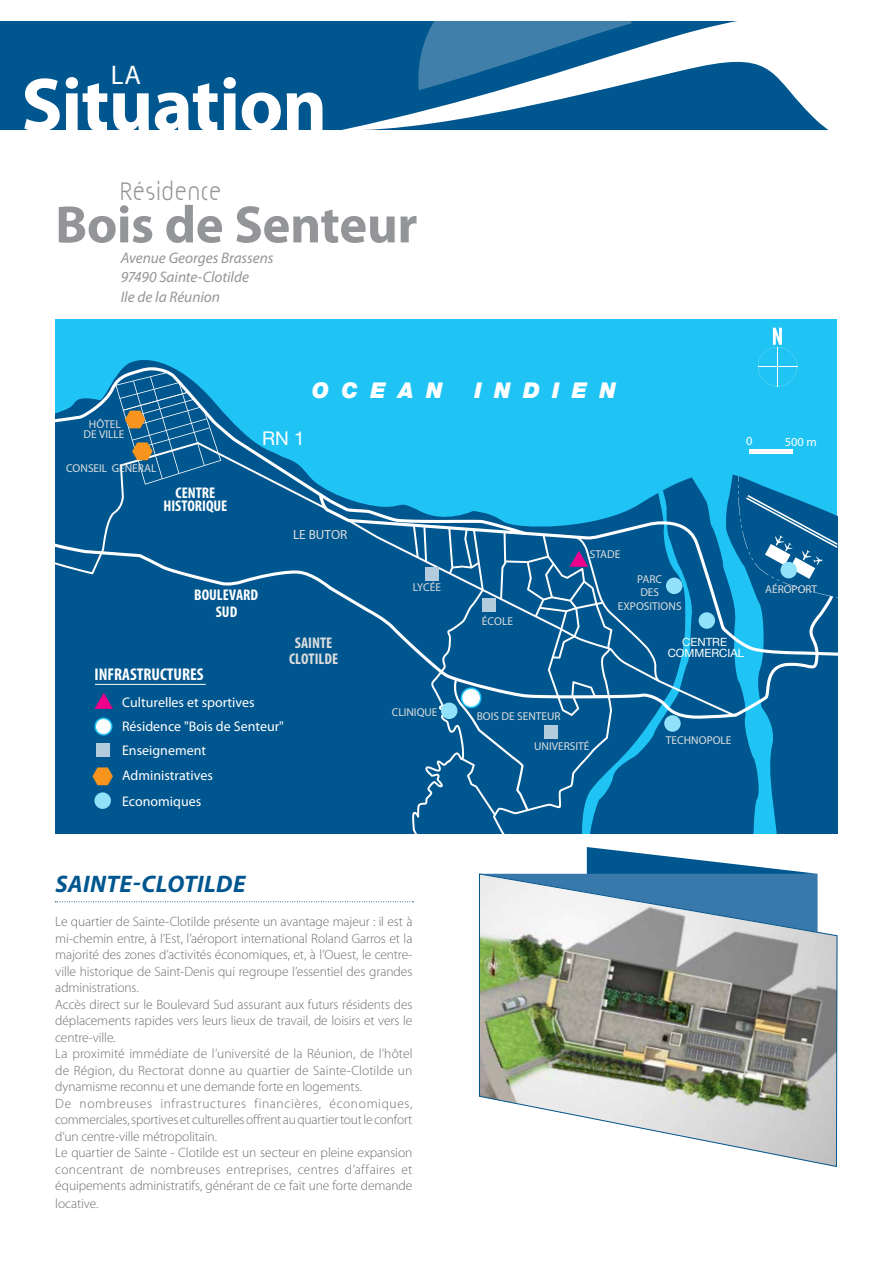
<style>
.page{position:relative;width:893px;height:1263px;background:#fff}
.page>*{position:absolute;margin:0;border:0;box-sizing:border-box;transform-origin:0 0}
.t1{font:700 76.5px "Myriad Pro";letter-spacing:-.015em;color:#fff}
.t2{font:700 52.8px "Myriad Pro";letter-spacing:-.01em;color:#939598}
.t3{font:29.85px "Jocelyn";letter-spacing:.01em;color:#939598}
.t4{font:27px "Myriad Pro";color:#fff}
.t5{font:italic 700 24px "Myriad Pro";letter-spacing:.01em;color:#00568e}
.t6{font:italic 900 21.75px "Helvetica Neue";letter-spacing:.565em;color:#fff}
.t7{font:19.05px "Helvetica Neue LT Std";color:#fff}
.t8{font:700 condensed 17.1px "Myriad Pro";color:#fff}
.t9{font:700 condensed 15.45px/16.5px "Myriad Pro";color:#fff;text-align:center}
.t10{font:700 condensed 15.45px/15.9px "Myriad Pro";color:#dcddde;text-align:center}
.t11{font:italic 15.3px/19.5px "Myriad Pro";letter-spacing:-.005em;color:#939598}
.t12{font:13.95px/24.2px "Myriad Pro";color:#fff}
.t13{font:300 13.5px/16.5px "Myriad Pro";letter-spacing:-.005em;color:#6d6e71}
.t14{font:13.35px "Myriad Pro";color:#dcddde}
.t15{font:12.3px "Myriad Pro";color:#fff}
.t16{font:11.4px/13.4px "Myriad Pro";color:#dcddde;text-align:center}
.t17{font:11.4px/11.7px "Helvetica Neue LT Std";color:#fff;text-align:center}
</style>
<div class="page">
<div style="left:55px;top:319px;width:782px;height:514px;background:#20c4f4"></div>
<svg style="left:55px;top:360px;width:743px;height:473px;fill:#00568e"></svg>
<svg style="left:55px;top:367px;width:470px;height:127px"></svg>
<svg style="left:326px;top:494px;width:78px;height:38px;fill:#00568e"></svg>
<hr style="left:777px;top:347px;width:1px;height:40px;background:#fff">
<svg style="left:758px;top:328px;width:39px;height:58px"></svg>
<div style="left:55px;top:532px;width:349px;height:187px;background:#00568e"></div>
<div style="left:749px;top:449px;width:43px;height:5px;background:#fff"></div>
<div style="left:96px;top:743px;width:14px;height:14px;background:#b3ccdd"></div>
<div style="left:94px;top:792px;width:17px;height:17px;background:#90e1f9;border-radius:50%"></div>
<svg style="left:94px;top:693px;width:19px;height:16px"></svg>
<svg style="left:94px;top:717px;width:18px;height:18px"></svg>
<hr style="left:95px;top:684px;width:111px;height:1px;background:#fff">
<svg style="left:92px;top:767px;width:21px;height:18px"></svg>
<svg style="left:55px;top:372px;width:271px;height:202px"></svg>
<svg style="left:404px;top:469px;width:433px;height:364px"></svg>
<div style="left:0;top:21px;width:893px;height:109px;background:#00568e"></div>
<svg style="left:342px;top:21px;width:551px;height:109px"></svg>
<svg style="left:418px;top:21px;width:214px;height:69px"></svg>
<svg style="left:586px;top:847px;width:225px;height:26px"></svg>
<img style="left:479px;top:873px;width:358px;height:294px">
<svg style="left:55px;top:901px;width:358px;height:1px"></svg>
<h3 class="t4" style="left:111px;top:58px;width:32px">La</h3>
<h1 class="t1" style="left:21px;top:55px;width:307px">Situation</h1>
<h3 class="t3" style="left:120px;top:177px;width:103px">Résidence</h3>
<h2 class="t2" style="left:55px;top:190px;width:364px">Bois de Senteur</h2>
<p class="t11" style="left:121px;top:248px;width:154px">Avenue Georges Brassens<br>97490 Sainte-Clotilde<br>Ile de la Réunion</p>
<p class="t16" style="left:83px;top:419px;width:43px;line-height:10.2px">HÔTEL<br>DE VILLE</p>
<p class="t16" style="left:66px;top:461px;width:92px">CONSEIL GENERAL</p>
<p class="t9" style="left:163px;top:486px;width:66px;line-height:13.4px">CENTRE<br>HISTORIQUE</p>
<h3 class="t6" style="left:312px;top:377px;width:132px">OCEAN</h3>
<h3 class="t6" style="left:475px;top:377px;width:143px">INDIEN</h3>
<h3 class="t7" style="left:262px;top:427px;width:44px">RN 1</h3>
<p class="t14" style="left:293px;top:526px;width:56px">LE BUTOR</p>
<p class="t16" style="left:590px;top:547px;width:32px">STADE</p>
<p class="t15" style="left:746px;top:434px;width:8px">0</p>
<p class="t15" style="left:785px;top:434px;width:33px">500 m</p>
<p class="t9" style="left:194px;top:587px;width:65px">BOULEVARD<br>SUD</p>
<p class="t10" style="left:289px;top:634px;width:51px">SAINTE<br>CLOTILDE</p>
<p class="t16" style="left:413px;top:581px;width:30px">LYCÉE</p>
<p class="t16" style="left:482px;top:614px;width:33px">ÉCOLE</p>
<p class="t16" style="left:618px;top:572px;width:65px">PARC<br>DES<br>EXPOSITIONS</p>
<p class="t16" style="left:765px;top:582px;width:54px">AÉROPORT</p>
<p class="t17" style="left:668px;top:636px;width:78px">CENTRE<br>COMMERCIAL</p>
<p class="t8" style="left:94px;top:664px;width:111px">INFRASTRUCTURES</p>
<p class="t12" style="left:122px;top:690px;width:163px">Culturelles et sportives<br>Résidence "Bois de Senteur"</p>
<p class="t12" style="left:122px;top:738px;width:86px">Enseignement</p>
<p class="t12" style="left:122px;top:789px;width:81px">Economiques</p>
<p class="t12" style="left:122px;top:763px;width:92px">Administratives</p>
<p class="t16" style="left:392px;top:706px;width:47px">CLINIQUE</p>
<h3 class="t5" style="left:56px;top:868px;width:191px">SAINTE-CLOTILDE</h3>
<p class="t13" style="left:55px;top:914px;width:359px">Le quartier de Sainte-Clotilde présente un avantage majeur : il est à mi-chemin entre, à l’Est, l’aéroport international Roland Garros et la majorité des zones d’activités économiques, et, à l’Ouest, le centre&shy;ville historique de Saint-Denis qui regroupe l’essentiel des grandes administrations.<br>Accès direct sur le Boulevard Sud assurant aux futurs résidents des déplacements rapides vers leurs lieux de travail, de loisirs et vers le centre-ville.<br>La proximité immédiate de l’université de la Réunion, de l’hôtel de Région, du Rectorat donne au quartier de Sainte-Clotilde un dynamisme reconnu et une demande forte en logements.<br>De nombreuses infrastructures financières, économiques, commerciales, sportives et culturelles offrent au quartier tout le confort d’un centre-ville métropolitain.<br>Le quartier de Sainte - Clotilde est un secteur en pleine expansion concentrant de nombreuses entreprises, centres d’affaires et équipements administratifs, générant de ce fait une forte demande</p>
<p class="t13" style="left:55px;top:1196px;width:45px">locative.</p>
<p class="t16" style="left:477px;top:709px;width:85px">BOIS DE SENTEUR</p>
<p class="t16" style="left:534px;top:740px;width:57px">UNIVERSITÉ</p>
<p class="t16" style="left:666px;top:733px;width:67px">TECHNOPOLE</p>
</div>
